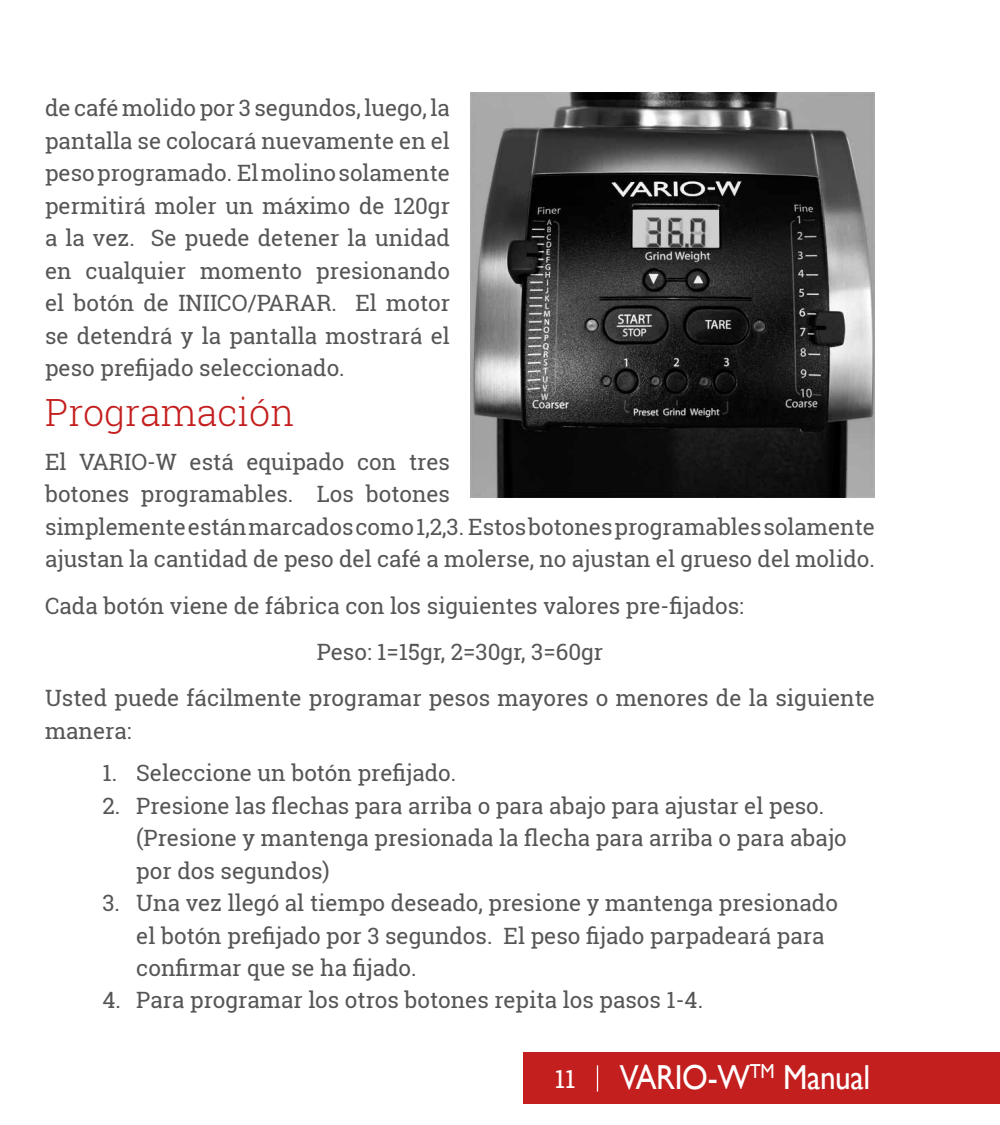
<style>
.page{position:relative;width:1000px;height:1125px;background:#fff}
.page>*{position:absolute;margin:0;border:0;box-sizing:border-box;transform-origin:0 0}
.t1{font:300 37.5px "Roboto Slab";color:#c41f1f}
.t2{font:34.75px "Gill Sans";letter-spacing:-.01em;color:#fff;scale:.9 1}
.t3{font:25px "Roboto Slab";color:#fff}
.t4{font:22.5px/32.5px "Roboto Slab";color:#565656}
</style>
<div class="page">
<div style="left:524px;top:1053px;width:476px;height:51px;background:#c41f1f"></div>
<svg style="left:597px;top:1065px;width:1px;height:27px"></svg>
<img style="left:470px;top:92px;width:405px;height:406px">
<p class="t4" style="left:45px;top:91px;width:407px;text-align:justify">de café molido por 3 segundos, luego, la pantalla se colocará nuevamente en el peso programado. El molino solamente permitirá moler un máximo de 120gr a la vez. Se puede detener la unidad en cualquier momento presionando el botón de INIICO/PARAR. El motor se detendrá y la pantalla mostrará el peso prefijado seleccionado.</p>
<h1 class="t1" style="left:45px;top:387px;width:251px">Programación</h1>
<p class="t4" style="left:45px;top:445px;width:832px">El VARIO-W está equipado con tres<br>botones programables. Los botones<br>simplemente están marcados como 1,2,3. Estos botones programables solamente ajustan la cantidad de peso del café a molerse, no ajustan el grueso del molido.</p>
<p class="t4" style="left:45px;top:589px;width:700px">Cada botón viene de fábrica con los siguientes valores pre-fijados:</p>
<p class="t4" style="left:317px;top:635px;width:288px">Peso: 1=15gr, 2=30gr, 3=60gr</p>
<p class="t4" style="left:45px;top:681px;width:832px">Usted puede fácilmente programar pesos mayores o menores de la siguiente</p>
<p class="t4" style="left:45px;top:714px;width:88px">manera:</p>
<p class="t4" style="left:103px;top:756px;width:355px">1. Seleccione un botón prefijado.</p>
<p class="t4" style="left:136px;top:789px;width:712px;text-indent:-34px">2. Presione las flechas para arriba o para abajo para ajustar el peso. (Presione y mantenga presionada la flecha para arriba o para abajo por dos segundos)</p>
<p class="t4" style="left:136px;top:886px;width:703px;text-indent:-34px">3. Una vez llegó al tiempo deseado, presione y mantenga presionado el botón prefijado por 3 segundos. El peso fijado parpadeará para confirmar que se ha fijado.</p>
<p class="t4" style="left:103px;top:984px;width:602px">4. Para programar los otros botones repita los pasos 1-4.</p>
<p class="t3" style="left:555px;top:1061px;width:22px">11</p>
<h2 class="t2" style="left:620px;top:1057px;width:280px">VARIO-W<sup>TM</sup> Manual</h2>
</div>
